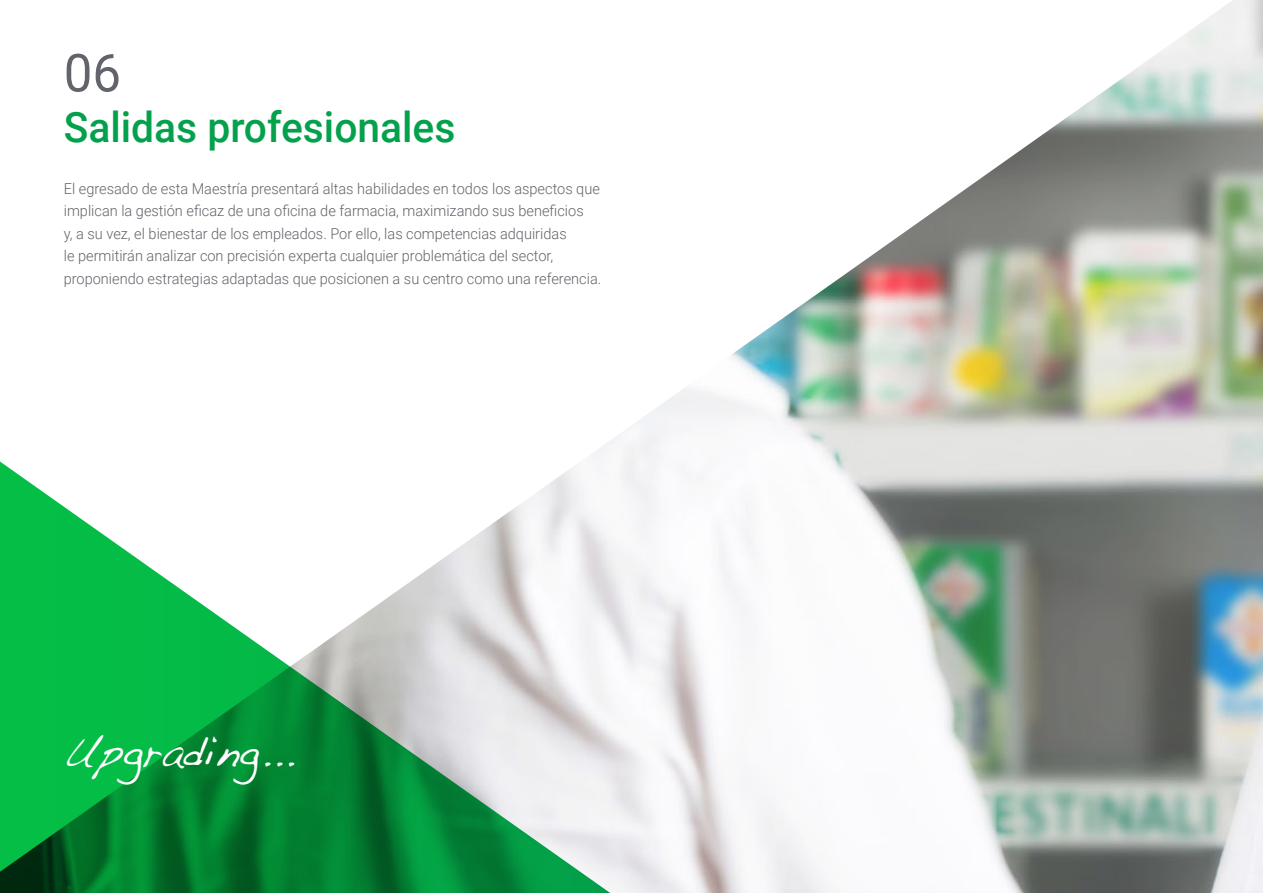
<style>
.page{position:relative;width:1263px;height:893px;background:#fff}
.page>*{position:absolute;margin:0;border:0;box-sizing:border-box;transform-origin:0 0}
.t1{font:52.5px "Roboto";color:#61646a}
.t2{font:45px "Handwriting Dakota";color:#fff}
.t3{font:500 42px "Roboto";color:#04a14d}
.t4{font:300 15px/22.5px "Roboto";color:#61646a}
</style>
<div class="page">
<img style="left:604px;top:0;width:659px;height:893px">
<svg style="left:0;top:446px;width:640px;height:447px"></svg>
<h1 class="t1" style="left:64px;top:36px;width:59px">06</h1>
<h3 class="t3" style="left:64px;top:98px;width:393px">Salidas profesionales</h3>
<p class="t4" style="left:64px;top:177px;width:539px">El egresado de esta Maestría presentará altas habilidades en todos los aspectos que implican la gestión eficaz de una oficina de farmacia, maximizando sus beneficios<br>y, a su vez, el bienestar de los empleados. Por ello, las competencias adquiridas<br>le permitirán analizar con precisión experta cualquier problemática del sector, proponiendo estrategias adaptadas que posicionen a su centro como una referencia.</p>
<h2 class="t2" style="left:64px;top:725px;width:232px">Upgrading...</h2>
</div>
